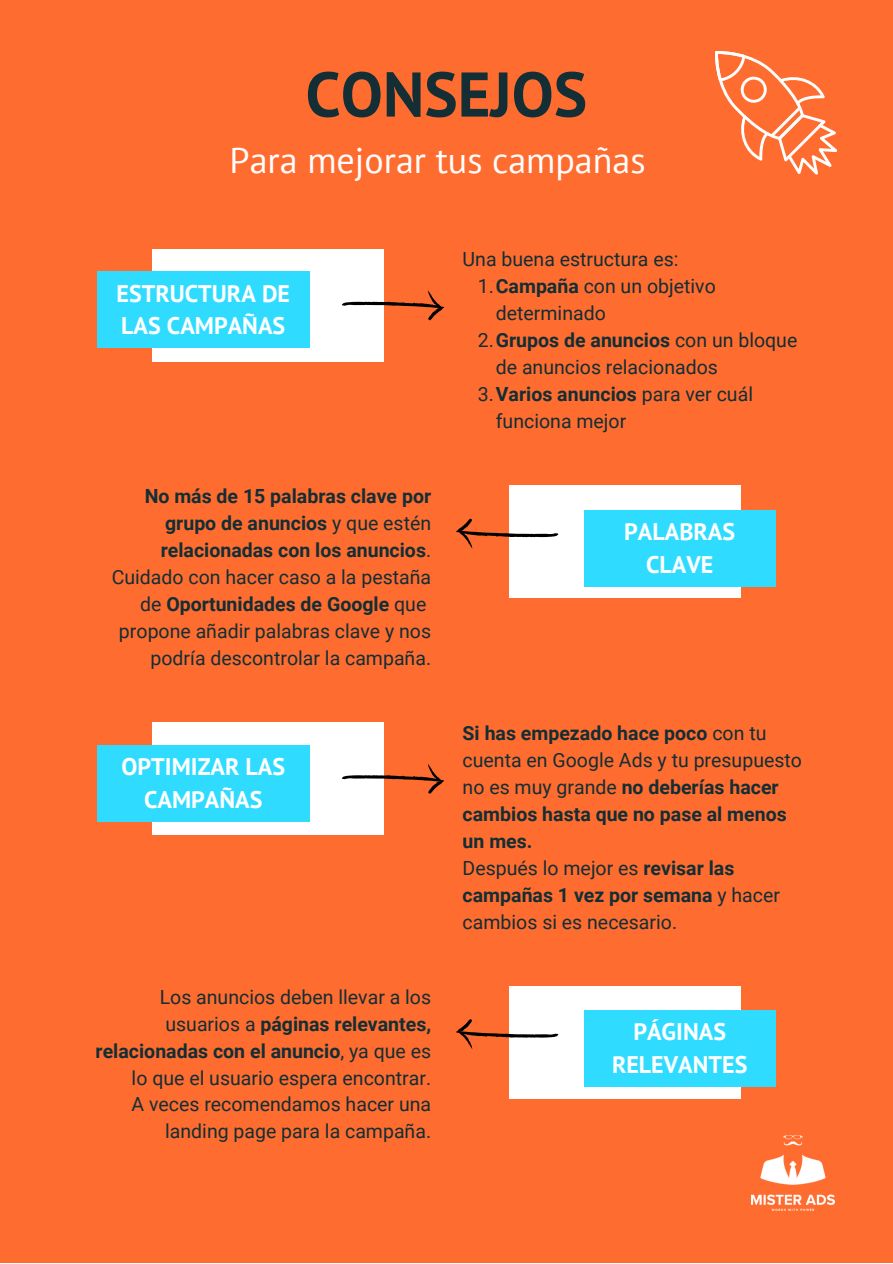
<style>
.page{position:relative;width:893px;height:1264px;background:#fff}
.page>*{position:absolute;margin:0;border:0;box-sizing:border-box;transform-origin:0 0}
.t1{font:700 63px "PT Sans";color:#132e34}
.t2{font:36px "PT Sans";color:#fff}
.t3{font:700 24px/32.5px "PT Sans";color:#fff;text-align:center}
.t4{font:19.5px/27px "Roboto";color:#132e34}
.t5{font:700 19.5px/27px "Roboto";color:#132e34;text-align:justify}
.s1{font-weight:400}
.s2{font-weight:700}
</style>
<div class="page">
<div style="left:0;top:0;width:892px;height:1262px;background:#ff6c2f"></div>
<div style="left:152px;top:249px;width:231px;height:112px;background:#fff"></div>
<div style="left:509px;top:486px;width:232px;height:112px;background:#fff"></div>
<div style="left:97px;top:271px;width:212px;height:77px;background:#2fdcff"></div>
<div style="left:583px;top:509px;width:192px;height:77px;background:#2fdcff"></div>
<svg style="left:715px;top:51px;width:122px;height:124px"></svg>
<svg style="left:342px;top:290px;width:102px;height:30px"></svg>
<svg style="left:456px;top:518px;width:102px;height:31px"></svg>
<div style="left:152px;top:722px;width:231px;height:112px;background:#fff"></div>
<div style="left:97px;top:744px;width:212px;height:77px;background:#2fdcff"></div>
<svg style="left:342px;top:763px;width:102px;height:30px"></svg>
<div style="left:509px;top:986px;width:232px;height:112px;background:#fff"></div>
<div style="left:583px;top:1010px;width:192px;height:76px;background:#2fdcff"></div>
<svg style="left:456px;top:1019px;width:102px;height:30px"></svg>
<img style="left:751px;top:1135px;width:83px;height:75px">
<p class="t1" style="left:305px;top:52px;width:283px">CONSEJOS</p>
<p class="t2" style="left:230px;top:137px;width:417px">Para mejorar tus campañas</p>
<p class="t3" style="left:116px;top:276px;width:175px;text-align:left">ESTRUCTURA DE<br>LAS CAMPAÑAS</p>
<p class="t5" style="left:161px;top:483px;width:272px;text-indent:-16px">No más de 15 palabras clave por grupo de anuncios <span class="s1">y que estén </span>relacionadas con los anuncios<span class="s1">.</span></p>
<p class="t4" style="left:112px;top:564px;width:321px;text-align:right">Cuidado con hacer caso a la pestaña de <span class="s2">Oportunidades de Google</span> que propone añadir palabras clave y nos podría descontrolar la campaña.</p>
<p class="t3" style="left:121px;top:750px;width:165px">OPTIMIZAR LAS<br>CAMPAÑAS</p>
<p class="t4" style="left:96px;top:983px;width:337px;text-align:right">Los anuncios deben llevar a los usuarios a <span class="s2">páginas relevantes, relacionadas con el anuncio</span>, ya que es lo que el usuario espera encontrar.</p>
<p class="t4" style="left:131px;top:1091px;width:301px;text-align:right">A veces recomendamos hacer una landing page para la campaña.</p>
<p class="t4" style="left:462px;top:246px;width:217px">Una buena estructura es:</p>
<p class="t4" style="left:496px;top:273px;width:221px;text-indent:-18px">1.<span class="s2">Campaña</span> con un objetivo determinado</p>
<p class="t4" style="left:496px;top:327px;width:303px;text-indent:-18px">2.<span class="s2">Grupos de anuncios</span> con un bloque de anuncios relacionados</p>
<p class="t4" style="left:496px;top:381px;width:259px;text-indent:-18px">3.<span class="s2">Varios anuncios</span> para ver cuál funciona mejor</p>
<p class="t3" style="left:624px;top:514px;width:112px">PALABRAS<br>CLAVE</p>
<p class="t5" style="left:462px;top:719px;width:341px;text-align:left">Si has empezado hace poco <span class="s1">con tu cuenta en Google Ads y tu presupuesto no es muy grande</span> no deberías hacer cambios hasta que no pase al menos un mes.</p>
<p class="t4" style="left:462px;top:854px;width:319px">Después lo mejor es <span class="s2">revisar las campañas 1 vez por semana</span> y hacer cambios si es necesario.</p>
<p class="t3" style="left:612px;top:1015px;width:137px">PÁGINAS<br>RELEVANTES</p>
</div>
